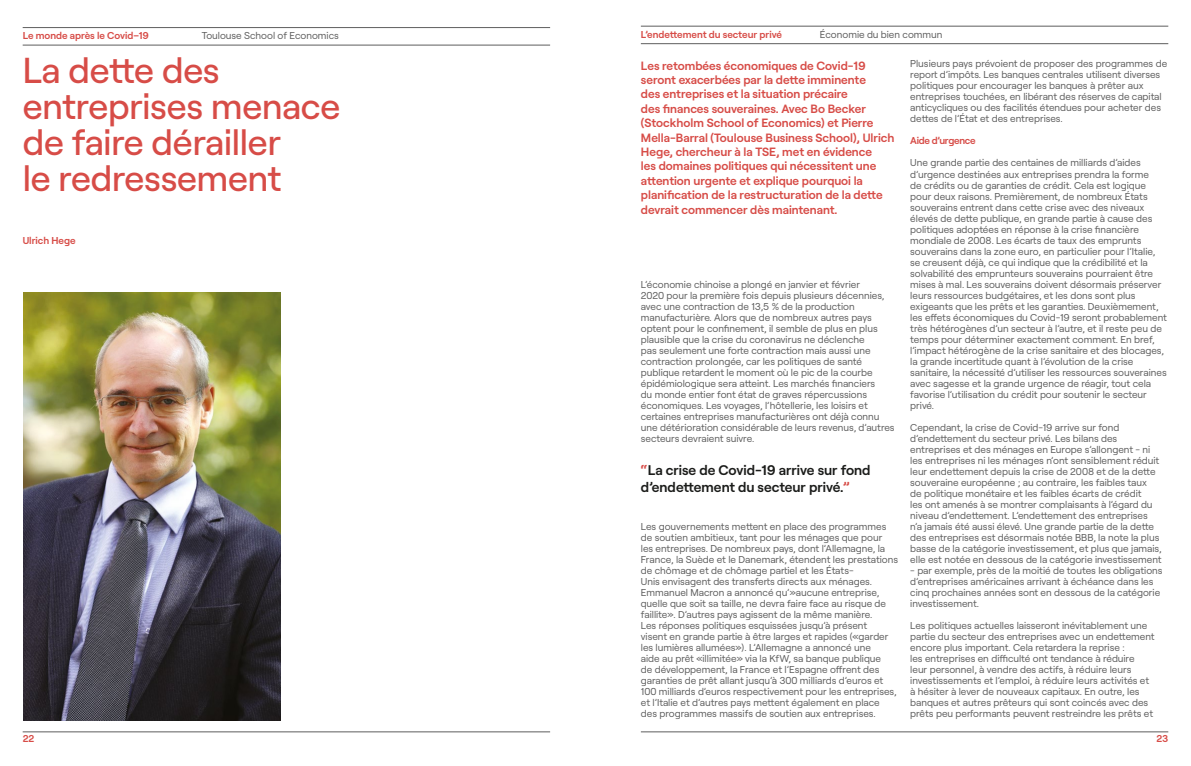
<style>
.page{position:relative;width:1191px;height:766px;background:#fff}
.page>*{position:absolute;margin:0;border:0;box-sizing:border-box;transform-origin:0 0}
.t1{font:500 36px/36px "Roobert";letter-spacing:-.005em;color:#d74c47}
.t2{font:600 14px/16.8px "Roobert";color:#1b1c1a}
.t3{font:600 12px/14.4px "Roobert";color:#d74c47}
.t4{font:10px/11px "Roobert";color:#5e5e5e}
.t5{font:600 10px "Roobert";color:#d74c47}
.t6{font:600 10px "Roobert";letter-spacing:-.025em;color:#d74c47}
.s1{color:#d74c47}
</style>
<div class="page">
<hr style="left:23px;top:27px;width:527px;height:1px;background:#5e5e5e">
<hr style="left:23px;top:45px;width:527px;height:1px;background:#5e5e5e">
<hr style="left:23px;top:731px;width:527px;height:1px;background:#5e5e5e">
<img style="left:23px;top:292px;width:257px;height:428px">
<hr style="left:641px;top:26px;width:527px;height:1px;background:#5e5e5e">
<hr style="left:641px;top:43px;width:527px;height:1px;background:#5e5e5e">
<hr style="left:641px;top:731px;width:527px;height:1px;background:#5e5e5e">
<p class="t5" style="left:23px;top:28px;width:128px">Le monde après le Covid–19</p>
<p class="t4" style="left:202px;top:29px;width:139px">Toulouse School of Economics</p>
<p class="t5" style="left:641px;top:27px;width:143px">L’endettement du secteur privé</p>
<p class="t4" style="left:820px;top:28px;width:124px">Économie du bien commun</p>
<h1 class="t1" style="left:23px;top:50px;width:319px">La dette des entreprises menace de faire dérailler<br>le redressement</h1>
<p class="t5" style="left:23px;top:232px;width:54px">Ulrich Hege</p>
<p class="t3" style="left:641px;top:57px;width:255px">Les retombées économiques de Covid-19 seront exacerbées par la dette imminente<br>des entreprises et la situation précaire<br>des finances souveraines. Avec Bo Becker (Stockholm School of Economics) et Pierre Mella-Barral (Toulouse Business School), Ulrich Hege, chercheur à la TSE, met en évidence<br>les domaines politiques qui nécessitent une attention urgente et explique pourquoi la planification de la restructuration de la dette devrait commencer dès maintenant.</p>
<p class="t4" style="left:641px;top:278px;width:255px">L’économie chinoise a plongé en janvier et février<br>2020 pour la première fois depuis plusieurs décennies, avec une contraction de 13,5 % de la production manufacturière. Alors que de nombreux autres pays optent pour le confinement, il semble de plus en plus plausible que la crise du coronavirus ne déclenche<br>pas seulement une forte contraction mais aussi une contraction prolongée, car les politiques de santé publique retardent le moment où le pic de la courbe épidémiologique sera atteint. Les marchés financiers<br>du monde entier font état de graves répercussions économiques. Les voyages, l’hôtellerie, les loisirs et certaines entreprises manufacturières ont déjà connu une détérioration considérable de leurs revenus, d’autres secteurs devraient suivre.</p>
<h2 class="t2" style="left:641px;top:460px;width:231px"><span class="s1">“</span>La crise de Covid-19 arrive sur fond d’endettement du secteur privé.<span class="s1">”</span></h2>
<p class="t4" style="left:641px;top:520px;width:259px">Les gouvernements mettent en place des programmes de soutien ambitieux, tant pour les ménages que pour<br>les entreprises. De nombreux pays, dont l’Allemagne, la France, la Suède et le Danemark, étendent les prestations de chômage et de chômage partiel et les États-<br>Unis envisagent des transferts directs aux ménages.<br>Emmanuel Macron a annoncé qu’»aucune entreprise, quelle que soit sa taille, ne devra faire face au risque de faillite». D’autres pays agissent de la même manière.<br>Les réponses politiques esquissées jusqu’à présent<br>visent en grande partie à être larges et rapides («garder les lumières allumées»). L’Allemagne a annoncé une<br>aide au prêt «illimitée» via la KfW, sa banque publique<br>de développement, la France et l’Espagne offrent des garanties de prêt allant jusqu’à 300 milliards d’euros et 100 milliards d’euros respectivement pour les entreprises, et l’Italie et d’autres pays mettent également en place des programmes massifs de soutien aux entreprises.</p>
<p class="t4" style="left:910px;top:58px;width:258px">Plusieurs pays prévoient de proposer des programmes de report d’impôts. Les banques centrales utilisent diverses politiques pour encourager les banques à prêter aux entreprises touchées, en libérant des réserves de capital anticycliques ou des facilités étendues pour acheter des dettes de l’État et des entreprises.</p>
<p class="t6" style="left:910px;top:133px;width:67px">Aide d’urgence</p>
<p class="t4" style="left:910px;top:157px;width:258px">Une grande partie des centaines de milliards d’aides d’urgence destinées aux entreprises prendra la forme<br>de crédits ou de garanties de crédit. Cela est logique pour deux raisons. Premièrement, de nombreux États souverains entrent dans cette crise avec des niveaux élevés de dette publique, en grande partie à cause des politiques adoptées en réponse à la crise financière mondiale de 2008. Les écarts de taux des emprunts souverains dans la zone euro, en particulier pour l’Italie, se creusent déjà, ce qui indique que la crédibilité et la solvabilité des emprunteurs souverains pourraient être mises à mal. Les souverains doivent désormais préserver leurs ressources budgétaires, et les dons sont plus exigeants que les prêts et les garanties. Deuxièmement, les effets économiques du Covid-19 seront probablement très hétérogènes d’un secteur à l’autre, et il reste peu de temps pour déterminer exactement comment. En bref, l’impact hétérogène de la crise sanitaire et des blocages, la grande incertitude quant à l’évolution de la crise sanitaire, la nécessité d’utiliser les ressources souveraines avec sagesse et la grande urgence de réagir, tout cela favorise l’utilisation du crédit pour soutenir le secteur privé.</p>
<p class="t4" style="left:910px;top:421px;width:253px">Cependant, la crise de Covid-19 arrive sur fond d’endettement du secteur privé. Les bilans des entreprises et des ménages en Europe s’allongent - ni les entreprises ni les ménages n’ont sensiblement réduit leur endettement depuis la crise de 2008 et de la dette souveraine européenne ; au contraire, les faibles taux<br>de politique monétaire et les faibles écarts de crédit<br>les ont amenés à se montrer complaisants à l’égard du niveau d’endettement. L’endettement des entreprises n’a jamais été aussi élevé. Une grande partie de la dette des entreprises est désormais notée BBB, la note la plus basse de la catégorie investissement, et plus que jamais, elle est notée en dessous de la catégorie investissement</p>
<p class="t4" style="left:910px;top:564px;width:254px">- par exemple, près de la moitié de toutes les obligations d’entreprises américaines arrivant à échéance dans les cinq prochaines années sont en dessous de la catégorie investissement.</p>
<p class="t4" style="left:910px;top:619px;width:246px">Les politiques actuelles laisseront inévitablement une partie du secteur des entreprises avec un endettement encore plus important. Cela retardera la reprise :<br>les entreprises en difficulté ont tendance à réduire<br>leur personnel, à vendre des actifs, à réduire leurs investissements et l’emploi, à réduire leurs activités et à hésiter à lever de nouveaux capitaux. En outre, les banques et autres prêteurs qui sont coincés avec des prêts peu performants peuvent restreindre les prêts et</p>
<p class="t5" style="left:23px;top:730px;width:13px">22</p>
<p class="t5" style="left:1156px;top:730px;width:13px">23</p>
</div>
